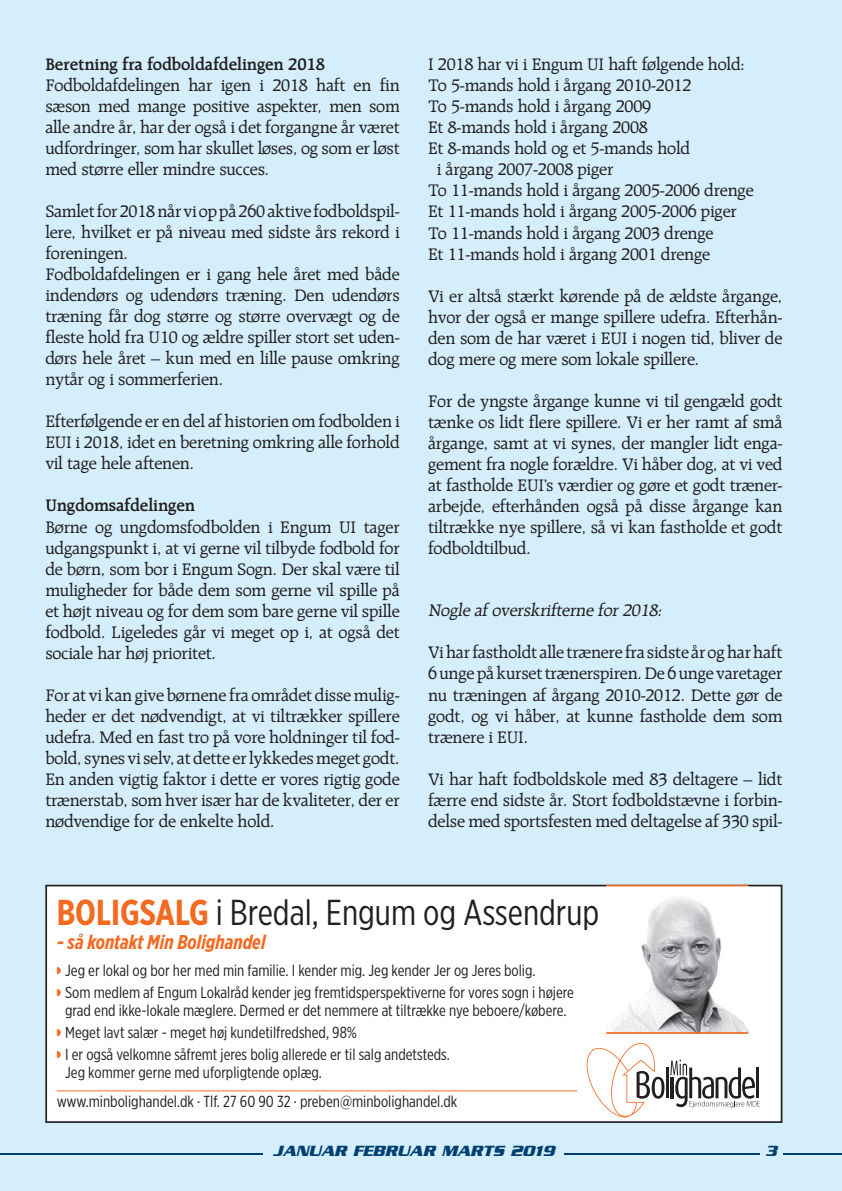
<style>
.page{position:relative;width:842px;height:1191px;background:#d4effb}
.page>*{position:absolute;margin:0;border:0;box-sizing:border-box;transform-origin:0 0}
.t1{font:36px "Gotham X Narrow";color:#231f20}
.t2{font:italic 700 20px "Gotham X Narrow";color:#f36a21}
.t3{font:18px/21px "Raleigh LT Std";letter-spacing:-.01em;color:#231f20;text-align:justify}
.t4{font:600 18px "Raleigh LT Std";letter-spacing:-.01em;color:#231f20}
.t5{font:16px/22px "Gotham X Narrow";color:#231f20}
.t6{font:italic 700 16px "Serpentine Std";color:#004071}
.s1{font-weight:700;color:#f36a21}
.s2{color:#f36a21}
</style>
<div class="page">
<hr style="left:0;top:1153px;width:842px;height:1px;background:#004071">
<div style="left:760px;top:1145px;width:22px;height:46px;background:#d4effb"></div>
<div style="left:46px;top:885px;width:736px;height:237px;background:#fff"></div>
<div style="left:45px;top:884px;width:737px;height:239px;border:2px solid #231f20"></div>
<svg style="left:587px;top:1043px;width:77px;height:75px"></svg>
<hr style="left:666px;top:1067px;width:3px;height:31px;background:#231f20">
<svg style="left:670px;top:1059px;width:90px;height:49px"></svg>
<hr style="left:756px;top:1067px;width:3px;height:31px;background:#231f20">
<img style="left:606px;top:886px;width:142px;height:146px">
<hr style="left:606px;top:884px;width:142px;height:2px;background:#f36a21">
<hr style="left:57px;top:1090px;width:520px;height:1px;background:#f36a21">
<hr style="left:606px;top:1032px;width:142px;height:2px;background:#f36a21">
<div style="left:264px;top:1145px;width:300px;height:46px;background:#d4effb"></div>
<p class="t4" style="left:45px;top:54px;width:281px">Beretning fra fodboldafdelingen 2018</p>
<p class="t3" style="left:45px;top:75px;width:356px">Fodboldafdelingen har igen i 2018 haft en fin sæson med mange positive aspekter, men som alle andre år, har der også i det forgangne år været udfordringer, som har skullet løses, og som er løst med større eller mindre succes.</p>
<p class="t3" style="left:45px;top:201px;width:356px;text-align:left">Samlet for 2018 når vi op på 260 aktive fodboldspil&shy;lere, hvilket er på niveau med sidste års rekord i foreningen.<br>Fodboldafdelingen er i gang hele året med både indendørs og udendørs træning. Den udendørs træning får dog større og større overvægt og de fleste hold fra U10 og ældre spiller stort set uden&shy;dørs hele året – kun med en lille pause omkring nytår og i sommerferien.</p>
<p class="t3" style="left:45px;top:411px;width:356px">Efterfølgende er en del af historien om fodbolden i EUI i 2018, idet en beretning omkring alle forhold vil tage hele aftenen.</p>
<p class="t4" style="left:45px;top:495px;width:151px">Ungdomsafdelingen</p>
<p class="t3" style="left:45px;top:516px;width:356px">Børne og ungdomsfodbolden i Engum UI tager udgangspunkt i, at vi gerne vil tilbyde fodbold for de børn, som bor i Engum Sogn. Der skal være til muligheder for både dem som gerne vil spille på et højt niveau og for dem som bare gerne vil spille fodbold. Ligeledes går vi meget op i, at også det sociale har høj prioritet.</p>
<p class="t3" style="left:45px;top:684px;width:356px">For at vi kan give børnene fra området disse mulig&shy;heder er det nødvendigt, at vi tiltrækker spillere udefra. Med en fast tro på vore holdninger til fod&shy;bold, synes vi selv, at dette er lykkedes meget godt.<br>En anden vigtig faktor i dette er vores rigtig gode trænerstab, som hver især har de kvaliteter, der er nødvendige for de enkelte hold.</p>
<p class="t3" style="left:428px;top:54px;width:318px">I 2018 har vi i Engum UI haft følgende hold:</p>
<p class="t3" style="left:428px;top:75px;width:265px">To 5-mands hold i årgang 2010-2012</p>
<p class="t3" style="left:428px;top:96px;width:225px">To 5-mands hold i årgang 2009</p>
<p class="t3" style="left:428px;top:117px;width:221px">Et 8-mands hold i årgang 2008</p>
<p class="t3" style="left:428px;top:138px;width:264px">Et 8-mands hold og et 5-mands hold</p>
<p class="t3" style="left:437px;top:159px;width:178px">i årgang 2007-2008 piger</p>
<p class="t3" style="left:428px;top:180px;width:327px">To 11-mands hold i årgang 2005-2006 drenge</p>
<p class="t3" style="left:428px;top:201px;width:310px">Et 11-mands hold i årgang 2005-2006 piger</p>
<p class="t3" style="left:428px;top:222px;width:287px">To 11-mands hold i årgang 2003 drenge</p>
<p class="t3" style="left:428px;top:243px;width:284px">Et 11-mands hold i årgang 2001 drenge</p>
<p class="t3" style="left:428px;top:285px;width:356px">Vi er altså stærkt kørende på de ældste årgange, hvor der også er mange spillere udefra. Efterhån&shy;den som de har været i EUI i nogen tid, bliver de dog mere og mere som lokale spillere.</p>
<p class="t3" style="left:428px;top:390px;width:356px">For de yngste årgange kunne vi til gengæld godt tænke os lidt flere spillere. Vi er her ramt af små årgange, samt at vi synes, der mangler lidt enga&shy;gement fra nogle forældre. Vi håber dog, at vi ved at fastholde EUI’s værdier og gøre et godt træner&shy;arbejde, efterhånden også på disse årgange kan tiltrække nye spillere, så vi kan fastholde et godt fodboldtilbud.</p>
<p class="t3" style="left:428px;top:600px;width:238px">Nogle af overskrifterne for 2018:</p>
<p class="t3" style="left:428px;top:642px;width:356px">Vi har fastholdt alle trænere fra sidste år og har haft 6 unge på kurset trænerspiren. De 6 unge varetager nu træningen af årgang 2010-2012. Dette gør de godt, og vi håber, at kunne fastholde dem som trænere i EUI.</p>
<p class="t3" style="left:428px;top:768px;width:356px">Vi har haft fodboldskole med 83 deltagere – lidt færre end sidste år. Stort fodboldstævne i forbin&shy;delse med sportsfesten med deltagelse af 330 spil-</p>
<h1 class="t1" style="left:57px;top:890px;width:544px"><span class="s1">BOLIGSALG</span> i Bredal, Engum og Assendrup</h1>
<p class="t2" style="left:57px;top:929px;width:210px">- så kontakt Min Bolighandel</p>
<p class="t5" style="left:57px;top:958px;width:519px"><span class="s2">◗</span> Jeg er lokal og bor her med min familie. I kender mig. Jeg kender Jer og Jeres bolig.<br><span class="s2">◗</span> Som medlem af Engum Lokalråd kender jeg fremtidsperspektiverne for vores sogn i højere</p>
<p class="t5" style="left:57px;top:998px;width:511px;text-indent:9px">grad end ikke-lokale mæglere. Dermed er det nemmere at tiltrække nye beboere/købere. <span class="s2">◗</span> Meget lavt salær - meget høj kundetilfredshed, 98%<br><span class="s2">◗</span> I er også velkomne såfremt jeres bolig allerede er til salg andetsteds.</p>
<p class="t5" style="left:65px;top:1060px;width:258px">Jeg kommer gerne med uforpligtende oplæg.</p>
<p class="t5" style="left:57px;top:1090px;width:402px">www.minbolighandel.dk · Tlf. 27 60 90 32 · preben@minbolighandel.dk</p>
<p class="t6" style="left:273px;top:1141px;width:283px">JANUAR FEBRUAR MARTS 2019</p>
<p class="t6" style="left:292px;top:1141px;width:245px">januar februar marts 2011</p>
<p class="t6" style="left:766px;top:1141px;width:18px">33</p>
</div>
